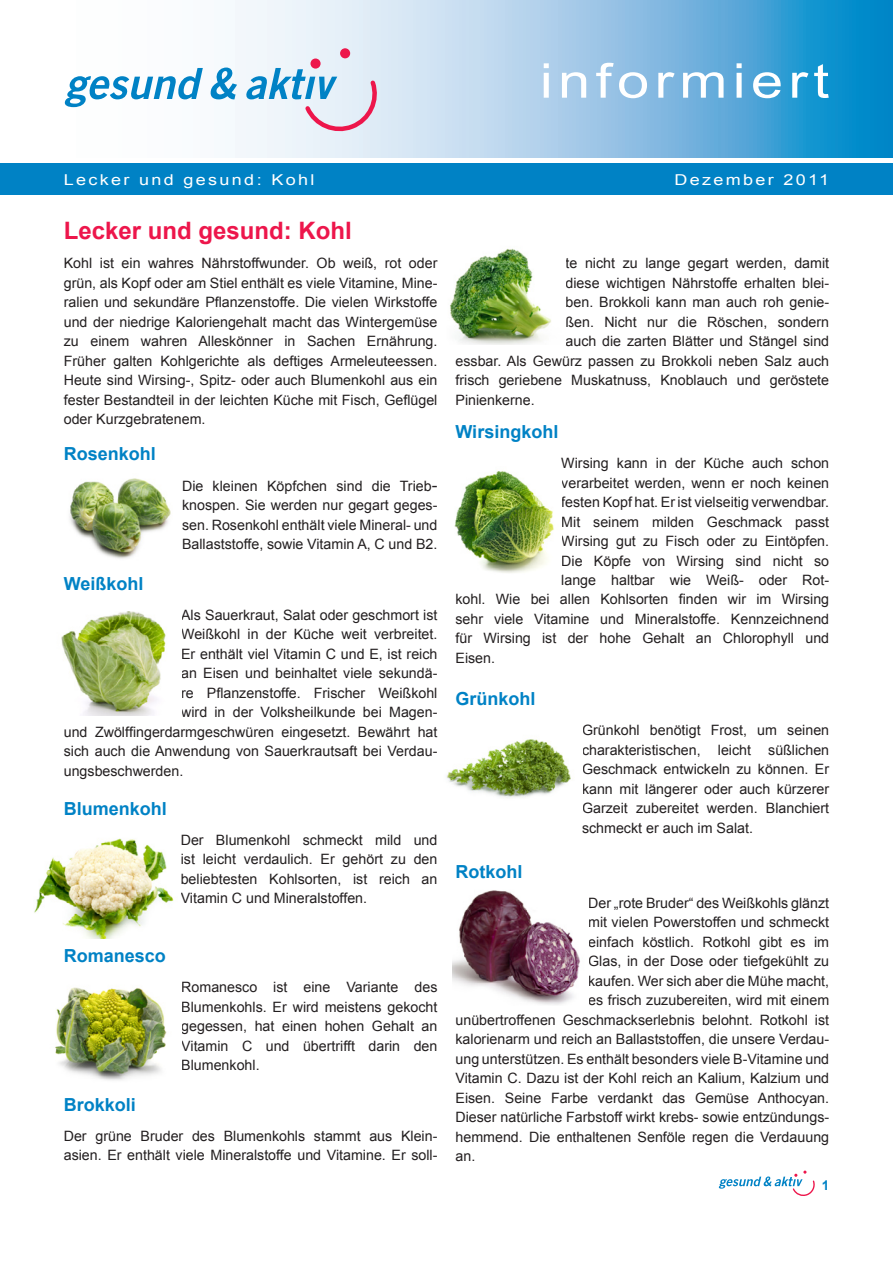
<style>
.page{position:relative;width:893px;height:1263px;background:#fff}
.page>*{position:absolute;margin:0;border:0;box-sizing:border-box;transform-origin:0 0}
.t1{font:48px "Arial";letter-spacing:.095em;color:#fff;scale:1.2 1}
.t2{font:700 24px "Arial";color:#ed164b}
.t3{font:700 18px "Arial";color:#0082c5}
.t4{font:15px "Arial";letter-spacing:.13em;color:#fff;scale:1.2 1}
.t5{font:14.25px/19.5px "Arial";color:#231f20;text-align:justify}
.t6{font:700 13.5px "Arial";color:#0082c5}
</style>
<div class="page">
<svg style="left:71px;top:0;width:822px;height:157px"></svg>
<div style="left:0;top:163px;width:893px;height:32px;background:#0082c5"></div>
<svg style="left:64px;top:68px;width:139px;height:39px"></svg>
<svg style="left:210px;top:68px;width:27px;height:31px"></svg>
<svg style="left:246px;top:68px;width:133px;height:65px"></svg>
<div style="left:310px;top:59px;width:11px;height:10px;background:#ed164b;border-radius:50%"></div>
<div style="left:340px;top:48px;width:10px;height:10px;background:#ed164b;border-radius:50%"></div>
<img style="left:34px;top:838px;width:140px;height:101px">
<img style="left:450px;top:248px;width:101px;height:96px">
<img style="left:55px;top:987px;width:112px;height:93px">
<img style="left:454px;top:471px;width:100px;height:102px">
<img style="left:453px;top:890px;width:127px;height:115px">
<img style="left:446px;top:739px;width:125px;height:59px">
<img style="left:61px;top:611px;width:105px;height:104px">
<img style="left:69px;top:478px;width:102px;height:81px">
<svg style="left:719px;top:1170px;width:96px;height:26px"></svg>
<h1 class="t1" style="left:540px;top:49px;width:243px">informiert</h1>
<p class="t4" style="left:64px;top:170px;width:210px">Lecker und gesund: Kohl</p>
<p class="t4" style="left:674px;top:169px;width:131px">Dezember 2011</p>
<h2 class="t2" style="left:64px;top:214px;width:290px">Lecker und gesund: Kohl</h2>
<p class="t5" style="left:64px;top:254px;width:375px">Kohl ist ein wahres Nährstoffwunder. Ob weiß, rot oder grün, als Kopf oder am Stiel enthält es viele Vitamine, Mine&shy;ralien und sekundäre Pflanzenstoffe. Die vielen Wirkstoffe und der niedrige Kaloriengehalt macht das Wintergemüse zu einem wahren Alleskönner in Sachen Ernährung.<br>Früher galten Kohlgerichte als deftiges Armeleuteessen.<br>Heute sind Wirsing-, Spitz- oder auch Blumenkohl aus ein fester Bestandteil in der leichten Küche mit Fisch, Geflügel oder Kurzgebratenem.</p>
<p class="t3" style="left:64px;top:442px;width:94px">Rosenkohl</p>
<p class="t5" style="left:182px;top:476px;width:257px">Die kleinen Köpfchen sind die Trieb&shy;knospen. Sie werden nur gegart geges&shy;sen. Rosenkohl enthält viele Mineral- und Ballaststoffe, sowie Vitamin A, C und B2.</p>
<p class="t3" style="left:64px;top:571px;width:81px">Weißkohl</p>
<p class="t5" style="left:181px;top:605px;width:258px">Als Sauerkraut, Salat oder geschmort ist</p>
<p class="t5" style="left:181px;top:624px;width:258px">Weißkohl in der Küche weit verbreitet.</p>
<p class="t5" style="left:181px;top:644px;width:258px">Er enthält viel Vitamin C und E, ist reich</p>
<p class="t5" style="left:181px;top:663px;width:258px">an Eisen und beinhaltet viele sekundä-</p>
<p class="t5" style="left:181px;top:683px;width:258px">re Pflanzenstoffe. Frischer Weißkohl</p>
<p class="t5" style="left:181px;top:702px;width:257px">wird in der Volksheilkunde bei Magen-</p>
<p class="t5" style="left:64px;top:722px;width:375px">und Zwölffingerdarmgeschwüren eingesetzt. Bewährt hat</p>
<p class="t5" style="left:64px;top:741px;width:375px">sich auch die Anwendung von Sauerkrautsaft bei Verdau-</p>
<p class="t5" style="left:64px;top:761px;width:121px">ungsbeschwerden.</p>
<p class="t3" style="left:64px;top:796px;width:105px">Blumenkohl</p>
<p class="t5" style="left:181px;top:830px;width:258px">Der Blumenkohl schmeckt mild und ist leicht verdaulich. Er gehört zu den beliebtesten Kohlsorten, ist reich an Vitamin C und Mineralstoffen.</p>
<p class="t3" style="left:64px;top:944px;width:104px">Romanesco</p>
<p class="t5" style="left:181px;top:977px;width:258px">Romanesco ist eine Variante des Blumenkohls. Er wird meistens gekocht gegessen, hat einen hohen Gehalt an Vitamin C und übertrifft darin den Blumenkohl.</p>
<p class="t3" style="left:64px;top:1092px;width:74px">Brokkoli</p>
<p class="t5" style="left:64px;top:1126px;width:375px">Der grüne Bruder des Blumenkohls stammt aus Klein&shy;asien. Er enthält viele Mineralstoffe und Vitamine. Er soll-</p>
<p class="t5" style="left:566px;top:254px;width:265px">te nicht zu lange gegart werden, damit</p>
<p class="t5" style="left:566px;top:273px;width:265px">diese wichtigen Nährstoffe erhalten blei-</p>
<p class="t5" style="left:566px;top:293px;width:265px">ben. Brokkoli kann man auch roh genie-</p>
<p class="t5" style="left:566px;top:312px;width:265px">ßen. Nicht nur die Röschen, sondern</p>
<p class="t5" style="left:566px;top:332px;width:265px">auch die zarten Blätter und Stängel sind</p>
<p class="t5" style="left:455px;top:351px;width:375px">essbar. Als Gewürz passen zu Brokkoli neben Salz auch</p>
<p class="t5" style="left:455px;top:371px;width:375px">frisch geriebene Muskatnuss, Knoblauch und geröstete</p>
<p class="t5" style="left:455px;top:390px;width:81px">Pinienkerne.</p>
<p class="t3" style="left:455px;top:420px;width:104px">Wirsingkohl</p>
<p class="t5" style="left:561px;top:453px;width:269px">Wirsing kann in der Küche auch schon</p>
<p class="t5" style="left:561px;top:473px;width:269px">verarbeitet werden, wenn er noch keinen</p>
<p class="t5" style="left:561px;top:492px;width:269px">festen Kopf hat. Er ist vielseitig verwendbar.</p>
<p class="t5" style="left:561px;top:512px;width:269px">Mit seinem milden Geschmack passt</p>
<p class="t5" style="left:561px;top:531px;width:269px">Wirsing gut zu Fisch oder zu Eintöpfen.</p>
<p class="t5" style="left:561px;top:551px;width:269px">Die Köpfe von Wirsing sind nicht so</p>
<p class="t5" style="left:561px;top:570px;width:269px">lange haltbar wie Weiß- oder Rot-</p>
<p class="t5" style="left:455px;top:590px;width:375px">kohl. Wie bei allen Kohlsorten finden wir im Wirsing</p>
<p class="t5" style="left:455px;top:609px;width:375px">sehr viele Vitamine und Mineralstoffe. Kennzeichnend</p>
<p class="t5" style="left:455px;top:629px;width:375px">für Wirsing ist der hohe Gehalt an Chlorophyll und</p>
<p class="t5" style="left:455px;top:648px;width:41px">Eisen.</p>
<p class="t3" style="left:455px;top:687px;width:82px">Grünkohl</p>
<p class="t5" style="left:582px;top:720px;width:249px">Grünkohl benötigt Frost, um seinen charakteristischen, leicht süßlichen Geschmack entwickeln zu können. Er kann mit längerer oder auch kürzerer Garzeit zubereitet werden. Blanchiert schmeckt er auch im Salat.</p>
<p class="t3" style="left:455px;top:859px;width:68px">Rotkohl</p>
<p class="t5" style="left:588px;top:893px;width:243px">Der „rote Bruder“ des Weißkohls glänzt</p>
<p class="t5" style="left:588px;top:913px;width:243px">mit vielen Powerstoffen und schmeckt</p>
<p class="t5" style="left:588px;top:932px;width:242px">einfach köstlich. Rotkohl gibt es im</p>
<p class="t5" style="left:588px;top:952px;width:242px">Glas, in der Dose oder tiefgekühlt zu</p>
<p class="t5" style="left:588px;top:971px;width:242px">kaufen. Wer sich aber die Mühe macht,</p>
<p class="t5" style="left:588px;top:991px;width:243px">es frisch zuzubereiten, wird mit einem</p>
<p class="t5" style="left:455px;top:1010px;width:375px">unübertroffenen Geschmackserlebnis belohnt. Rotkohl ist</p>
<p class="t5" style="left:455px;top:1030px;width:375px">kalorienarm und reich an Ballaststoffen, die unsere Verdau-</p>
<p class="t5" style="left:455px;top:1049px;width:375px">ung unterstützen. Es enthält besonders viele B-Vitamine und</p>
<p class="t5" style="left:455px;top:1069px;width:375px">Vitamin C. Dazu ist der Kohl reich an Kalium, Kalzium und</p>
<p class="t5" style="left:455px;top:1088px;width:375px">Eisen. Seine Farbe verdankt das Gemüse Anthocyan.</p>
<p class="t5" style="left:455px;top:1108px;width:375px">Dieser natürliche Farbstoff wirkt krebs- sowie entzündungs-</p>
<p class="t5" style="left:455px;top:1127px;width:375px">hemmend. Die enthaltenen Senföle regen die Verdauung</p>
<p class="t5" style="left:455px;top:1147px;width:21px">an.</p>
<p class="t6" style="left:822px;top:1176px;width:9px">1</p>
</div>
